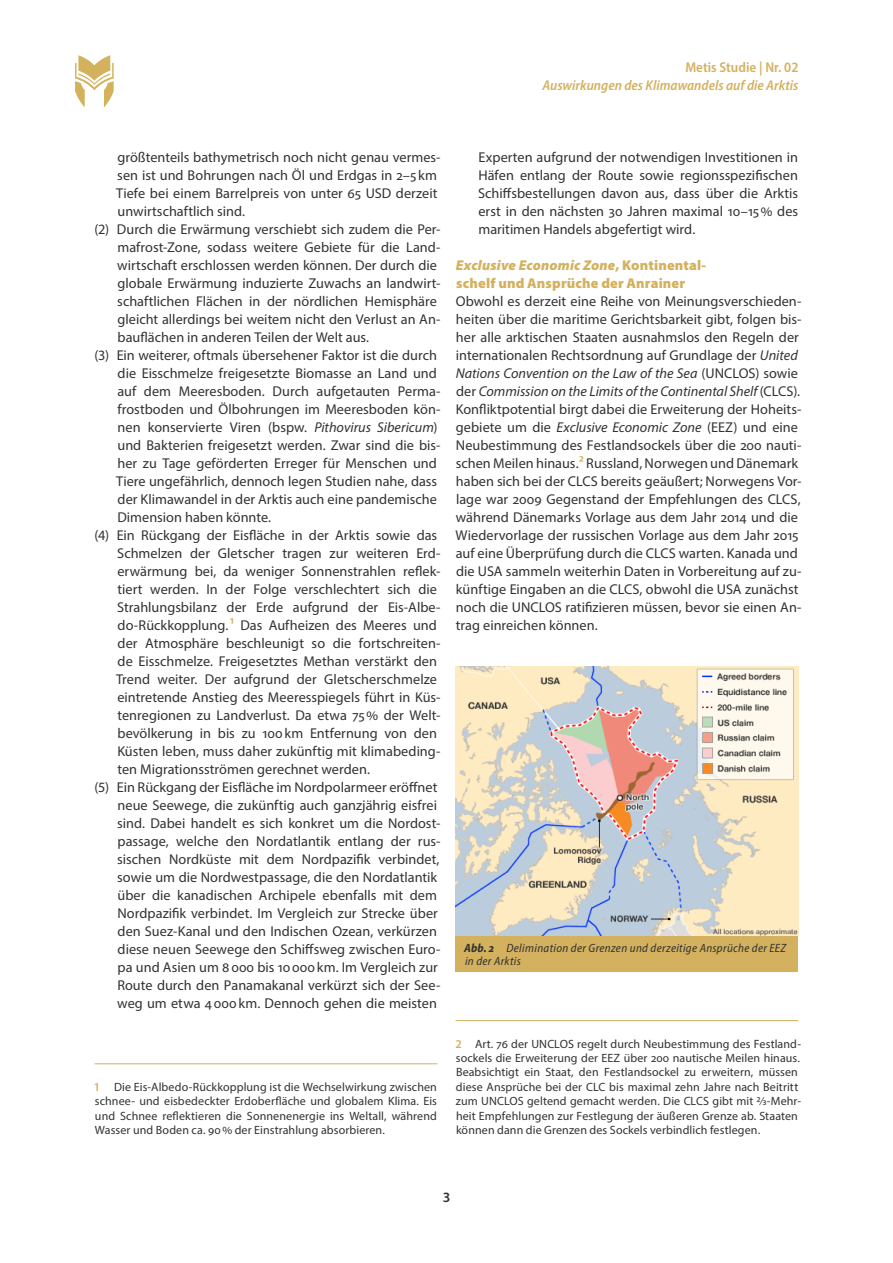
<style>
.page{position:relative;width:893px;height:1263px;background:#fff}
.page>*{position:absolute;margin:0;border:0;box-sizing:border-box;transform-origin:0 0}
.t1{font:14.25px/18px "Myriad Pro";letter-spacing:.005em;color:#323232;text-align:justify}
.t2{font:900 14.25px/18px "Myriad Pro";letter-spacing:.01em;color:#d3b15e}
.t3{font:italic 600 semi-condensed 14.25px "Myriad Pro";color:#d3b15e}
.t4{font:600 semi-condensed 14.25px "Myriad Pro";color:#d3b15e}
.t5{font:600 14.25px "Myriad Pro";color:#323232}
.t6{font:12px/14.4px "Myriad Pro";letter-spacing:.01em;color:#323232;text-align:justify}
.t7{font:italic semi-condensed 12px/13.5px "Myriad Pro";letter-spacing:.03em;color:#323232}
.s1{font-style:italic}
.s2{font-weight:600;color:#d3b15e}
.s3{font-weight:700}
</style>
<div class="page">
<hr style="left:94px;top:1063px;width:343px;height:1px;background:#d3b15e">
<hr style="left:455px;top:1020px;width:343px;height:1px;background:#d3b15e">
<img style="left:455px;top:666px;width:343px;height:270px">
<div style="left:455px;top:936px;width:343px;height:36px;background:#d3b15e"></div>
<svg style="left:75px;top:55px;width:39px;height:52px"></svg>
<p class="t4" style="left:685px;top:58px;width:115px">Metis Studie | Nr. 02</p>
<p class="t3" style="left:542px;top:76px;width:257px">Auswirkungen des Klimawandels auf die Arktis</p>
<p class="t1" style="left:117px;top:148px;width:324px">größtenteils bathymetrisch noch nicht genau vermes-</p>
<p class="t1" style="left:117px;top:166px;width:321px">sen ist und Bohrungen nach Öl und Erdgas in 2–5 km</p>
<p class="t1" style="left:116px;top:184px;width:323px">Tiefe bei einem Barrelpreis von unter 65 USD derzeit</p>
<p class="t1" style="left:117px;top:202px;width:129px">unwirtschaftlich sind.</p>
<p class="t1" style="left:94px;top:220px;width:347px">(2) Durch die Erwärmung verschiebt sich zudem die Per-</p>
<p class="t1" style="left:117px;top:238px;width:324px">mafrost-Zone, sodass weitere Gebiete für die Land-</p>
<p class="t1" style="left:117px;top:256px;width:321px">wirtschaft erschlossen werden können. Der durch die</p>
<p class="t1" style="left:117px;top:274px;width:324px">globale Erwärmung induzierte Zuwachs an landwirt-</p>
<p class="t1" style="left:117px;top:292px;width:321px">schaftlichen Flächen in der nördlichen Hemisphäre</p>
<p class="t1" style="left:117px;top:310px;width:324px">gleicht allerdings bei weitem nicht den Verlust an An-</p>
<p class="t1" style="left:117px;top:328px;width:253px">bauflächen in anderen Teilen der Welt aus.</p>
<p class="t1" style="left:94px;top:346px;width:344px">(3) Ein weiterer, oftmals übersehener Faktor ist die durch</p>
<p class="t1" style="left:118px;top:364px;width:321px">die Eisschmelze freigesetzte Biomasse an Land und</p>
<p class="t1" style="left:117px;top:382px;width:325px">auf dem Meeresboden. Durch aufgetauten Perma-</p>
<p class="t1" style="left:117px;top:400px;width:324px">frostboden und Ölbohrungen im Meeresboden kön-</p>
<p class="t1" style="left:117px;top:418px;width:321px">nen konservierte Viren (bspw. <span class="s1">Pithovirus Sibericum</span>)</p>
<p class="t1" style="left:117px;top:436px;width:324px">und Bakterien freigesetzt werden. Zwar sind die bis-</p>
<p class="t1" style="left:117px;top:454px;width:321px">her zu Tage geförderten Erreger für Menschen und</p>
<p class="t1" style="left:116px;top:472px;width:322px">Tiere ungefährlich, dennoch legen Studien nahe, dass</p>
<p class="t1" style="left:118px;top:490px;width:321px">der Klimawandel in der Arktis auch eine pandemische</p>
<p class="t1" style="left:117px;top:508px;width:155px">Dimension haben könnte.</p>
<p class="t1" style="left:94px;top:526px;width:344px">(4) Ein Rückgang der Eisfläche in der Arktis sowie das</p>
<p class="t1" style="left:117px;top:544px;width:325px">Schmelzen der Gletscher tragen zur weiteren Erd-</p>
<p class="t1" style="left:117px;top:562px;width:324px">erwärmung bei, da weniger Sonnenstrahlen reflek-</p>
<p class="t1" style="left:117px;top:580px;width:321px">tiert werden. In der Folge verschlechtert sich die</p>
<p class="t1" style="left:117px;top:598px;width:325px">Strahlungsbilanz der Erde aufgrund der Eis-Albe-</p>
<p class="t1" style="left:118px;top:616px;width:321px">do-Rückkopplung.<span class="s2">1</span> Das Aufheizen des Meeres und</p>
<p class="t1" style="left:118px;top:634px;width:324px">der Atmosphäre beschleunigt so die fortschreiten-</p>
<p class="t1" style="left:118px;top:652px;width:321px">de Eisschmelze. Freigesetztes Methan verstärkt den</p>
<p class="t1" style="left:116px;top:670px;width:322px">Trend weiter. Der aufgrund der Gletscherschmelze</p>
<p class="t1" style="left:117px;top:688px;width:324px">eintretende Anstieg des Meeresspiegels führt in Küs-</p>
<p class="t1" style="left:117px;top:706px;width:324px">tenregionen zu Landverlust. Da etwa 75% der Welt-</p>
<p class="t1" style="left:117px;top:724px;width:321px">bevölkerung in bis zu 100km Entfernung von den</p>
<p class="t1" style="left:117px;top:742px;width:324px">Küsten leben, muss daher zukünftig mit klimabeding-</p>
<p class="t1" style="left:117px;top:760px;width:254px">ten Migrationsströmen gerechnet werden.</p>
<p class="t1" style="left:94px;top:778px;width:344px">(5) Ein Rückgang der Eisfläche im Nordpolarmeer eröffnet</p>
<p class="t1" style="left:117px;top:796px;width:321px">neue Seewege, die zukünftig auch ganzjährig eisfrei</p>
<p class="t1" style="left:117px;top:814px;width:325px">sind. Dabei handelt es sich konkret um die Nordost-</p>
<p class="t1" style="left:117px;top:832px;width:324px">passage, welche den Nordatlantik entlang der rus-</p>
<p class="t1" style="left:117px;top:850px;width:324px">sischen Nordküste mit dem Nordpazifik verbindet,</p>
<p class="t1" style="left:117px;top:868px;width:321px">sowie um die Nordwestpassage, die den Nordatlantik</p>
<p class="t1" style="left:117px;top:886px;width:321px">über die kanadischen Archipele ebenfalls mit dem</p>
<p class="t1" style="left:117px;top:904px;width:322px">Nordpazifik verbindet. Im Vergleich zur Strecke über</p>
<p class="t1" style="left:118px;top:922px;width:321px">den Suez-Kanal und den Indischen Ozean, verkürzen</p>
<p class="t1" style="left:118px;top:940px;width:324px">diese neuen Seewege den Schiffsweg zwischen Euro-</p>
<p class="t1" style="left:117px;top:958px;width:322px">pa und Asien um 8000 bis 10000km. Im Vergleich zur</p>
<p class="t1" style="left:117px;top:976px;width:324px">Route durch den Panamakanal verkürzt sich der See-</p>
<p class="t1" style="left:117px;top:994px;width:321px">weg um etwa 4000km. Dennoch gehen die meisten</p>
<p class="t6" style="left:94px;top:1079px;width:345px"><span class="s2">1</span> Die Eis-Albedo-Rückkopplung ist die Wechselwirkung zwischen schnee- und eisbedeckter Erdoberfläche und globalem Klima. Eis und Schnee reflektieren die Sonnenenergie ins Weltall, während Wasser und Boden ca. 90% der Einstrahlung absorbieren.</p>
<p class="t1" style="left:478px;top:148px;width:321px">Experten aufgrund der notwendigen Investitionen in Häfen entlang der Route sowie regionsspezifischen Schiffsbestellungen davon aus, dass über die Arktis erst in den nächsten 30 Jahren maximal 10–15% des maritimen Handels abgefertigt wird.</p>
<p class="t2" style="left:456px;top:256px;width:252px"><span class="s1">Exclusive Economic Zone</span>, Kontinental&shy;schelf und Ansprüche der Anrainer</p>
<p class="t1" style="left:455px;top:292px;width:347px;text-align:left">Obwohl es derzeit eine Reihe von Meinungsverschieden&shy;heiten über die maritime Gerichtsbarkeit gibt, folgen bis&shy;her alle arktischen Staaten ausnahmslos den Regeln der internationalen Rechtsordnung auf Grundlage der <span class="s1">United Nations Convention on the Law of the Sea</span> (UNCLOS) sowie der <span class="s1">Commission on the Limits of the Continental Shelf</span> (CLCS).<br>Konfliktpotential birgt dabei die Erweiterung der Hoheits&shy;gebiete um die <span class="s1">Exclusive Economic Zone</span> (EEZ) und eine Neubestimmung des Festlandsockels über die 200 nauti&shy;schen Meilen hinaus.<span class="s2">2</span> Russland, Norwegen und Dänemark haben sich bei der CLCS bereits geäußert; Norwegens Vor&shy;lage war 2009 Gegenstand der Empfehlungen des CLCS, während Dänemarks Vorlage aus dem Jahr 2014 und die Wiedervorlage der russischen Vorlage aus dem Jahr 2015 auf eine Überprüfung durch die CLCS warten. Kanada und die USA sammeln weiterhin Daten in Vorbereitung auf zu&shy;künftige Eingaben an die CLCS, obwohl die USA zunächst noch die UNCLOS ratifizieren müssen, bevor sie einen An&shy;trag einreichen können.</p>
<p class="t7" style="left:464px;top:941px;width:323px"><span class="s3">Abb. 2</span> Delimination der Grenzen und derzeitige Ansprüche der EEZ in der Arktis</p>
<p class="t6" style="left:455px;top:1036px;width:347px;text-align:left"><span class="s2">2</span> Art. 76 der UNCLOS regelt durch Neubestimmung des Festland&shy;sockels die Erweiterung der EEZ über 200 nautische Meilen hinaus.<br>Beabsichtigt ein Staat, den Festlandsockel zu erweitern, müssen diese Ansprüche bei der CLC bis maximal zehn Jahre nach Beitritt zum UNCLOS geltend gemacht werden. Die CLCS gibt mit 2/3-Mehr&shy;heit Empfehlungen zur Festlegung der äußeren Grenze ab. Staaten können dann die Grenzen des Sockels verbindlich festlegen.</p>
<p class="t5" style="left:442px;top:1188px;width:9px">3</p>
</div>
